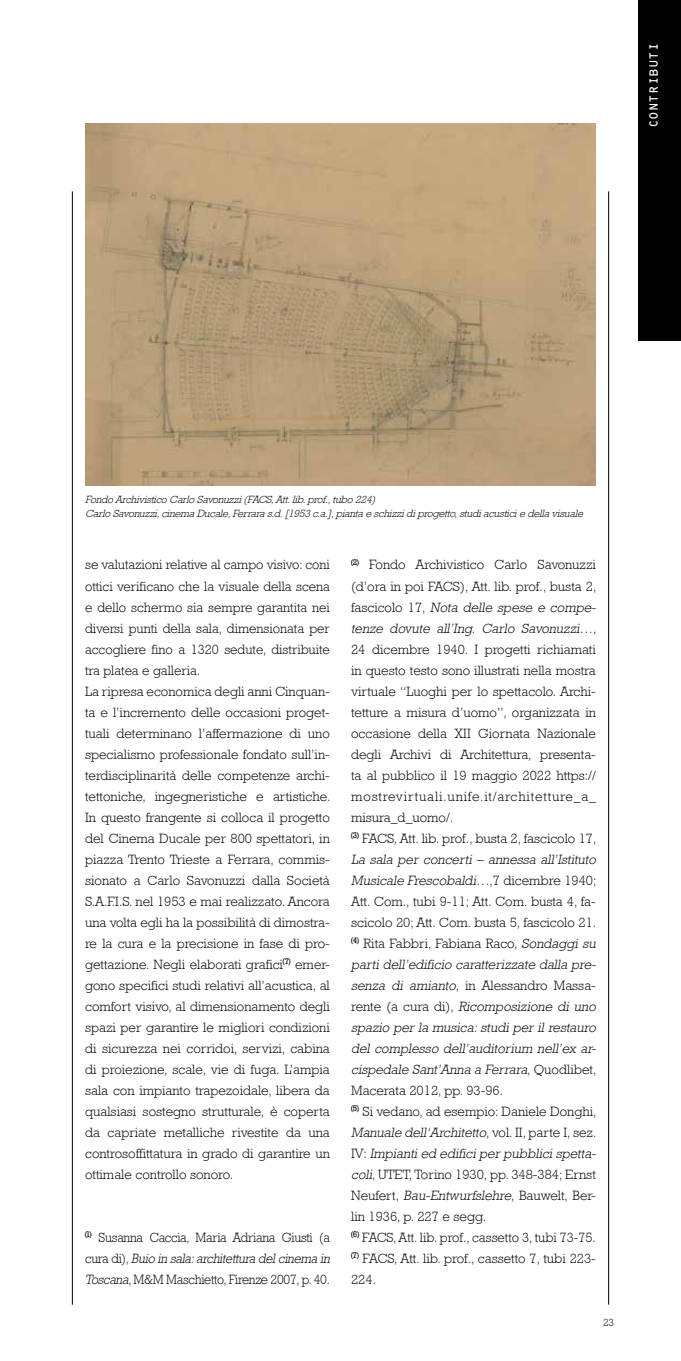
<style>
.page{position:relative;width:681px;height:1361px;background:#fff}
.page>*{position:absolute;margin:0;border:0;box-sizing:border-box;transform-origin:0 0}
.t1{font:14.25px "OCRB10 Pitch BT";color:#fff}
.t2{font:300 13.5px/21px "Rockwell";color:#000}
.t3{font:300 13.5px/21px "Rockwell";letter-spacing:-.02em;color:#000;scale:.94 1}
.t4{font:italic 300 10.5px/13.5px "Rockwell";color:#000}
.t5{font:300 10.5px "Rockwell";color:#000}
.s1{font-style:italic}
</style>
<div class="page">
<hr style="left:608px;top:191px;width:1px;height:1113px;background:#000">
<hr style="left:72px;top:191px;width:1px;height:1113px;background:#000">
<div style="left:638px;top:0;width:42px;height:340px;background:#000"></div>
<img style="left:85px;top:124px;width:510px;height:361px">
<p class="t1" style="left:647px;top:128px;width:87px;rotate:-90deg">CONTRIBUTI</p>
<p class="t4" style="left:85px;top:493px;width:502px">FondoArchivisticoCarloSavonuzzi(FACS,Att.lib.p rof.,tubo224)<br>CarloSavonuzzi,cinemaDucale,Ferraras.d.[1953c.a.],piantaeschizzidiprogetto,studiacusticiedellavisuale</p>
<p class="t2" style="left:85px;top:554px;width:247px">se valutazioni relative al campo visivo: coni ottici verificano che la visuale della scena e dello schermo sia sempre garantita nei diversi punti della sala, dimensionata per accogliere fino a 1320 sedute, distribuite tra platea e galleria.<br>La ripresa economica degli anni Cinquan&shy;ta e l’incremento delle occasioni proget&shy;tuali determinano l’affermazione di uno specialismo professionale fondato sull’in&shy;terdisciplinarità delle competenze archi&shy;tettoniche, ingegneristiche e artistiche.<br>In questo frangente si colloca il progetto del Cinema Ducale per 800 spettatori, in piazza Trento Trieste a Ferrara, commis&shy;sionato a Carlo Savonuzzi dalla Società S.A.F.I.S. nel 1953 e mai realizzato. Ancora una volta egli ha la possibilità di dimostra&shy;re la cura e la precisione in fase di pro&shy;gettazione. Negli elaborati grafici<sup>(7)</sup> emer&shy;gono specifici studi relativi all’acustica, al comfort visivo, al dimensionamento degli spazi per garantire le migliori condizioni di sicurezza nei corridoi, servizi, cabina di proiezione, scale, vie di fuga. L’ampia sala con impianto trapezoidale, libera da qualsiasi sostegno strutturale, è coperta da capriate metalliche rivestite da una controsoffittatura in grado di garantire un ottimale controllo sonoro.</p>
<p class="t3" style="left:85px;top:1226px;width:265px"><sup>(1)</sup> Susanna Caccia, Maria Adriana Giusti (a c u r a d i ) , <span class="s1">Buio in sala:architettura delcinema in<br>Toscana</span>, M&amp;M Maschietto, Firenze 2007, p. 40.</p>
<p class="t2" style="left:351px;top:554px;width:249px"><sup>(2)</sup> Fondo Archivistico Carlo Savonuzzi (d’ora in poi FACS), Att. lib. prof., busta 2, fa s c i c o l o 1 7 , <span class="s1">Nota delle spese e compe&shy;tenze dovute all’Ing. Carlo Savonuzzi…</span>, 24 dicembre 1940. I progetti richiamati in questo testo sono illustrati nella mostra virtuale “Luoghi per lo spettacolo. Archi&shy;tetture a misura d’uomo”, organizzata in occasione della XII Giornata Nazionale degli Archivi di Architettura, presenta&shy;ta al pubblico il 19 maggio 2022 https:// mostrevirtuali.unife.it/architetture_a_ misura_d_uomo/.<br><sup>(3)</sup> FACS, Att. lib. prof., busta 2, fascicolo 17, <span class="s1">La sala p er concerti – annessa all’Istituto Musicale Frescobaldi…</span>, 7 d i c e m b re 1 9 4 0 ; Att. Com., tubi 9-11; Att. Com. busta 4, fa&shy;scicolo 20; Att. Com. busta 5, fascicolo 21. <sup>(4)</sup> Rita Fabbri, Fabiana Raco, <span class="s1">Sondaggi su p arti dell’edificio caratterizzate dalla p re&shy;senza di amianto</span>, in Alessandro Massa&shy;re nt e ( a c u ra d i ) , <span class="s1">Ricomposizione di uno sp azio p er la musica:studi p er il restauro del complesso dell’auditorium nell’ex ar&shy;cispedale Sant’Anna a Ferrara</span>, Q u o d l i b e t , Macerata 2012, pp. 93-96.<br><sup>(5)</sup> Si vedano, ad esempio: Daniele Donghi, <span class="s1">Manuale dell‘Architetto</span>, v o l . I I , p a r t e I , s e z .<br>I V : <span class="s1">Imp iantied edificip er p ubblicisp etta&shy;coli</span>, UTET, Torino 1930, pp. 348-384; Ernst Neufert, <span class="s1">Bau-Entwurfslehre</span>, Bauwelt, Ber&shy;lin 1936, p. 227 e segg.<br><sup>(6)</sup> FACS, Att. lib. prof., cassetto 3, tubi 73-75. <sup>(7)</sup> FACS, Att. lib. prof., cassetto 7, tubi 223- 224.</p>
<p class="t5" style="left:602px;top:1316px;width:13px">23</p>
</div>
